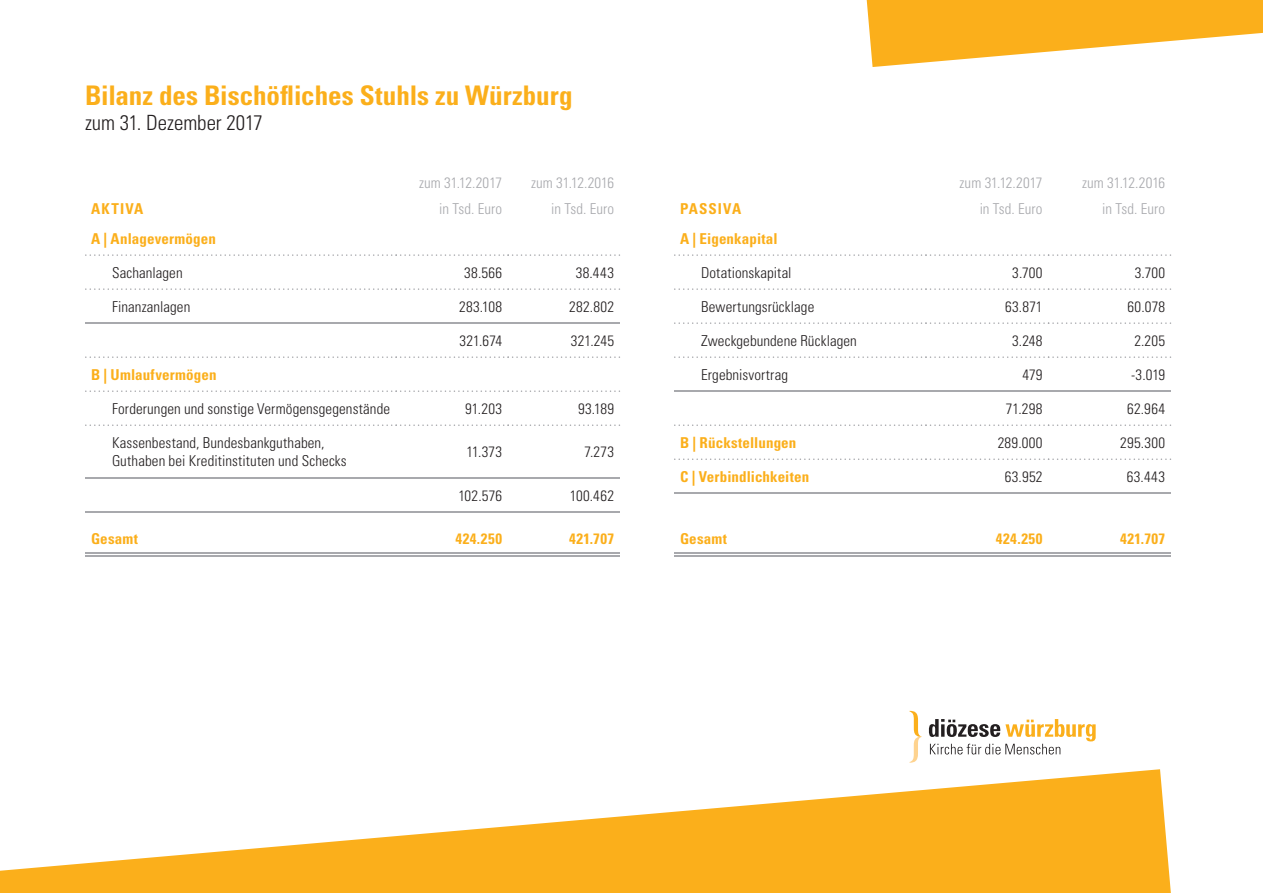
<style>
.page{position:relative;width:1263px;height:893px;background:#fff}
.page>*{position:absolute;margin:0;border:0;box-sizing:border-box;transform-origin:0 0}
.t1{font:700 condensed 27px "Univers LT Std";color:#fbaf1b}
.t2{font:300 condensed 21px "Univers LT Std";letter-spacing:-.005em;color:#231f20}
.t3{font:300 condensed 15px/18px "Univers LT Std";letter-spacing:.01em;color:#231f20}
.t4{font:700 condensed 15px "Univers LT Std";letter-spacing:.01em;color:#fbaf1b}
.t5{font:300 condensed 15px "Univers LT Std";color:#a8a9ad}
.t6{font:700 condensed 15px "Univers LT Std";letter-spacing:.065em;color:#fbaf1b}
</style>
<div class="page">
<svg style="left:85px;top:555px;width:311px;height:1px"></svg>
<svg style="left:396px;top:555px;width:112px;height:1px"></svg>
<svg style="left:508px;top:555px;width:112px;height:1px"></svg>
<svg style="left:85px;top:254px;width:535px;height:2px"></svg>
<svg style="left:85px;top:288px;width:535px;height:2px"></svg>
<svg style="left:85px;top:356px;width:535px;height:2px"></svg>
<svg style="left:85px;top:390px;width:535px;height:2px"></svg>
<svg style="left:85px;top:424px;width:535px;height:2px"></svg>
<hr style="left:85px;top:478px;width:311px;height:1px;background:#a8a9ad">
<hr style="left:396px;top:478px;width:112px;height:1px;background:#a8a9ad">
<hr style="left:508px;top:478px;width:112px;height:1px;background:#a8a9ad">
<hr style="left:85px;top:512px;width:311px;height:1px;background:#a8a9ad">
<hr style="left:396px;top:512px;width:112px;height:1px;background:#a8a9ad">
<hr style="left:508px;top:512px;width:112px;height:1px;background:#a8a9ad">
<hr style="left:85px;top:553px;width:311px;height:1px;background:#a8a9ad">
<hr style="left:85px;top:556px;width:311px;height:1px;background:#a8a9ad">
<hr style="left:396px;top:553px;width:112px;height:1px;background:#a8a9ad">
<hr style="left:396px;top:556px;width:112px;height:1px;background:#a8a9ad">
<hr style="left:508px;top:553px;width:112px;height:1px;background:#a8a9ad">
<hr style="left:508px;top:556px;width:112px;height:1px;background:#a8a9ad">
<hr style="left:85px;top:322px;width:311px;height:2px;background:#a8a9ad">
<hr style="left:396px;top:322px;width:112px;height:2px;background:#a8a9ad">
<hr style="left:508px;top:322px;width:112px;height:2px;background:#a8a9ad">
<svg style="left:674px;top:555px;width:252px;height:1px"></svg>
<svg style="left:926px;top:555px;width:122px;height:1px"></svg>
<svg style="left:1048px;top:555px;width:123px;height:1px"></svg>
<svg style="left:674px;top:254px;width:497px;height:2px"></svg>
<svg style="left:674px;top:288px;width:497px;height:2px"></svg>
<svg style="left:674px;top:322px;width:497px;height:2px"></svg>
<svg style="left:674px;top:356px;width:497px;height:2px"></svg>
<svg style="left:674px;top:424px;width:497px;height:2px"></svg>
<svg style="left:674px;top:458px;width:497px;height:2px"></svg>
<hr style="left:674px;top:553px;width:252px;height:1px;background:#a8a9ad">
<hr style="left:674px;top:556px;width:252px;height:1px;background:#a8a9ad">
<hr style="left:926px;top:553px;width:122px;height:1px;background:#a8a9ad">
<hr style="left:926px;top:556px;width:122px;height:1px;background:#a8a9ad">
<hr style="left:1048px;top:553px;width:123px;height:1px;background:#a8a9ad">
<hr style="left:1048px;top:556px;width:123px;height:1px;background:#a8a9ad">
<hr style="left:674px;top:492px;width:252px;height:2px;background:#a8a9ad">
<hr style="left:926px;top:492px;width:122px;height:2px;background:#a8a9ad">
<hr style="left:1048px;top:492px;width:123px;height:2px;background:#a8a9ad">
<hr style="left:674px;top:390px;width:252px;height:2px;background:#a8a9ad">
<hr style="left:926px;top:390px;width:122px;height:2px;background:#a8a9ad">
<hr style="left:1048px;top:390px;width:123px;height:2px;background:#a8a9ad">
<svg style="left:0;top:769px;width:1171px;height:124px;fill:#fbaf1b"></svg>
<svg style="left:909px;top:711px;width:13px;height:52px"></svg>
<svg style="left:929px;top:719px;width:167px;height:35px"></svg>
<svg style="left:866px;top:0;width:397px;height:67px"></svg>
<h1 class="t1" style="left:85px;top:78px;width:489px">Bilanz des Bischöfliches Stuhls zu Würzburg</h1>
<h2 class="t2" style="left:85px;top:110px;width:179px">zum 31. Dezember 2017</h2>
<p class="t5" style="left:419px;top:174px;width:85px">zum 31.12.2017</p>
<p class="t5" style="left:531px;top:174px;width:85px">zum 31.12.2016</p>
<p class="t4" style="left:91px;top:199px;width:54px">AKTIVA</p>
<p class="t5" style="left:439px;top:199px;width:64px">in Tsd. Euro</p>
<p class="t5" style="left:551px;top:199px;width:64px">in Tsd. Euro</p>
<p class="t4" style="left:91px;top:229px;width:126px">A | Anlagevermögen</p>
<p class="t3" style="left:112px;top:263px;width:72px">Sachanlagen</p>
<p class="t3" style="left:464px;top:263px;width:39px">38.566</p>
<p class="t3" style="left:576px;top:263px;width:40px">38.443</p>
<p class="t3" style="left:112px;top:297px;width:80px">Finanzanlagen</p>
<p class="t3" style="left:459px;top:297px;width:45px">283.108</p>
<p class="t3" style="left:569px;top:297px;width:46px">282.802</p>
<p class="t3" style="left:459px;top:331px;width:44px">321.674</p>
<p class="t3" style="left:571px;top:331px;width:45px">321.245</p>
<p class="t4" style="left:91px;top:365px;width:127px">B | Umlaufvermögen</p>
<p class="t3" style="left:112px;top:399px;width:280px">Forderungen und sonstige Vermögensgegenstände</p>
<p class="t3" style="left:465px;top:399px;width:38px">91.203</p>
<p class="t3" style="left:578px;top:399px;width:38px">93.189</p>
<p class="t3" style="left:112px;top:434px;width:236px">Kassenbestand, Bundesbankguthaben,<br>Guthaben bei Kreditinstituten und Schecks</p>
<p class="t3" style="left:466px;top:443px;width:37px">11.373</p>
<p class="t3" style="left:585px;top:443px;width:31px">7.273</p>
<p class="t3" style="left:458px;top:487px;width:45px">102.576</p>
<p class="t3" style="left:570px;top:487px;width:46px">100.462</p>
<p class="t4" style="left:91px;top:530px;width:49px">Gesamt</p>
<p class="t4" style="left:455px;top:530px;width:48px">424.250</p>
<p class="t4" style="left:569px;top:530px;width:47px">421.707</p>
<p class="t5" style="left:959px;top:174px;width:85px">zum 31.12.2017</p>
<p class="t5" style="left:1082px;top:174px;width:85px">zum 31.12.2016</p>
<p class="t6" style="left:680px;top:199px;width:63px">PASSIVA</p>
<p class="t5" style="left:980px;top:199px;width:64px">in Tsd. Euro</p>
<p class="t5" style="left:1102px;top:199px;width:64px">in Tsd. Euro</p>
<p class="t4" style="left:680px;top:229px;width:99px">A | Eigenkapital</p>
<p class="t3" style="left:701px;top:263px;width:92px">Dotationskapital</p>
<p class="t3" style="left:1012px;top:263px;width:32px">3.700</p>
<p class="t3" style="left:1135px;top:263px;width:32px">3.700</p>
<p class="t3" style="left:701px;top:297px;width:115px">Bewertungsrücklage</p>
<p class="t3" style="left:1005px;top:297px;width:39px">63.871</p>
<p class="t3" style="left:1127px;top:297px;width:39px">60.078</p>
<p class="t3" style="left:701px;top:331px;width:157px">Zweckgebundene Rücklagen</p>
<p class="t3" style="left:1012px;top:331px;width:32px">3.248</p>
<p class="t3" style="left:1134px;top:331px;width:32px">2.205</p>
<p class="t3" style="left:701px;top:365px;width:89px">Ergebnisvortrag</p>
<p class="t3" style="left:1022px;top:365px;width:22px">479</p>
<p class="t3" style="left:1131px;top:365px;width:35px">-3.019</p>
<p class="t3" style="left:1006px;top:399px;width:38px">71.298</p>
<p class="t3" style="left:1127px;top:399px;width:40px">62.964</p>
<p class="t4" style="left:680px;top:433px;width:118px">B | Rückstellungen</p>
<p class="t3" style="left:998px;top:433px;width:46px">289.000</p>
<p class="t3" style="left:1120px;top:433px;width:46px">295.300</p>
<p class="t4" style="left:680px;top:467px;width:131px">C | Verbindlichkeiten</p>
<p class="t3" style="left:1005px;top:467px;width:39px">63.952</p>
<p class="t3" style="left:1127px;top:467px;width:40px">63.443</p>
<p class="t4" style="left:680px;top:530px;width:49px">Gesamt</p>
<p class="t4" style="left:996px;top:530px;width:48px">424.250</p>
<p class="t4" style="left:1120px;top:530px;width:47px">421.707</p>
</div>
